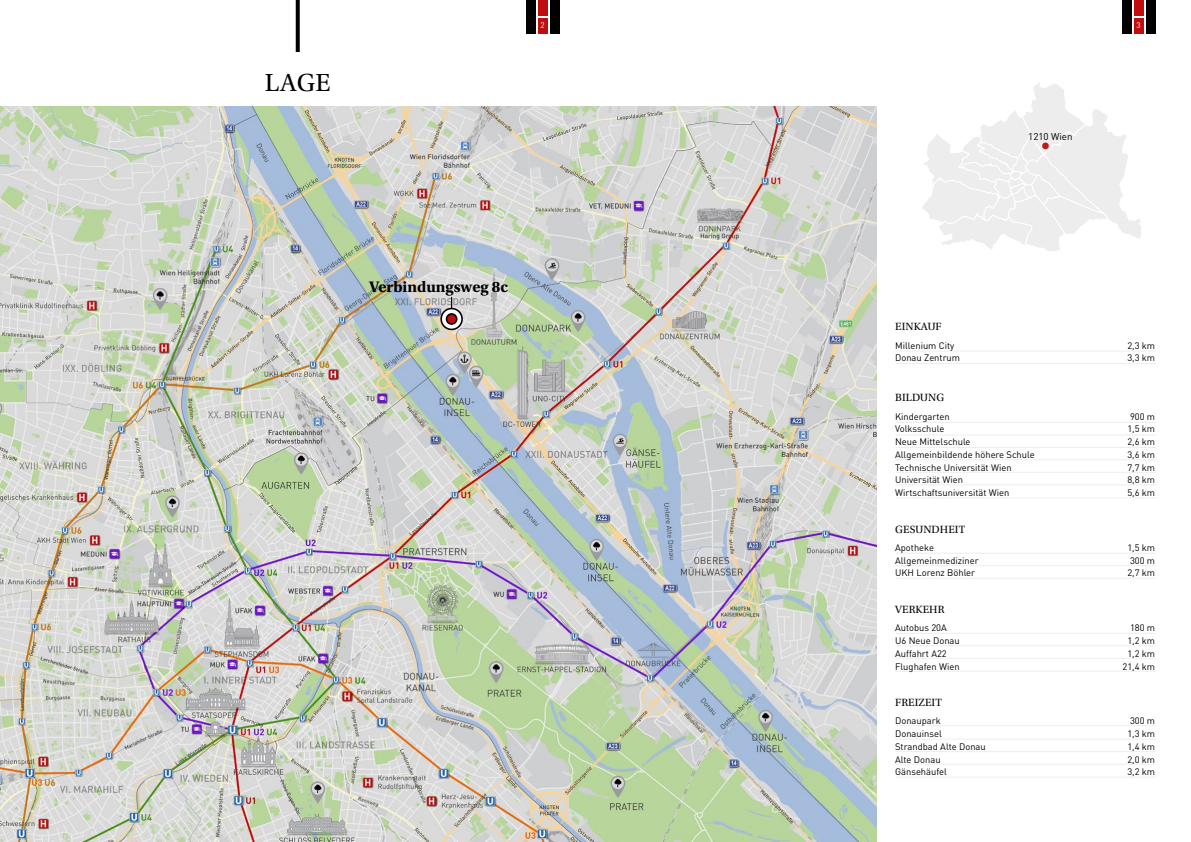
<style>
.page{position:relative;width:1191px;height:842px;background:#fff}
.page>*{position:absolute;margin:0;border:0;box-sizing:border-box;transform-origin:0 0}
.t1{font:26px "Utopia Std";color:#000}
.t2{font:700 16px "Utopia Std";color:#000}
.t3{font:11.1px "Utopia Std";letter-spacing:.01em;color:#000}
.t4{font:9.8px "DIN Pro";color:#000}
.t5{font:9.4px "DIN Pro";color:#000}
.t6{font:8px "DIN Pro";color:#fff}
</style>
<div class="page">
<img style="left:0;top:106px;width:876px;height:736px">
<svg style="left:439px;top:297px;width:24px;height:34px"></svg>
<hr style="left:895px;top:351px;width:261px;height:1px;background:#ededed">
<hr style="left:895px;top:422px;width:261px;height:1px;background:#ededed">
<hr style="left:895px;top:565px;width:261px;height:1px;background:#ededed">
<hr style="left:895px;top:553px;width:261px;height:1px;background:#ededed">
<hr style="left:895px;top:633px;width:261px;height:1px;background:#ededed">
<hr style="left:895px;top:739px;width:261px;height:1px;background:#ededed">
<hr style="left:895px;top:725px;width:261px;height:1px;background:#ededed">
<hr style="left:895px;top:459px;width:261px;height:1px;background:#ededed">
<hr style="left:895px;top:671px;width:261px;height:1px;background:#ededed">
<hr style="left:895px;top:777px;width:261px;height:1px;background:#ededed">
<hr style="left:895px;top:498px;width:261px;height:1px;background:#ededed">
<hr style="left:895px;top:363px;width:261px;height:1px;background:#ededed">
<hr style="left:895px;top:435px;width:261px;height:1px;background:#ededed">
<hr style="left:895px;top:578px;width:261px;height:1px;background:#ededed">
<hr style="left:895px;top:645px;width:261px;height:1px;background:#ededed">
<hr style="left:895px;top:751px;width:261px;height:1px;background:#ededed">
<hr style="left:895px;top:472px;width:261px;height:1px;background:#ededed">
<hr style="left:895px;top:447px;width:261px;height:1px;background:#ededed">
<hr style="left:895px;top:658px;width:261px;height:1px;background:#ededed">
<hr style="left:895px;top:764px;width:261px;height:1px;background:#ededed">
<hr style="left:895px;top:484px;width:261px;height:1px;background:#ededed">
<svg style="left:296px;top:0;width:4px;height:52px"></svg>
<svg style="left:922px;top:83px;width:219px;height:168px"></svg>
<div style="left:1121px;top:0;width:10px;height:34px;background:#000"></div>
<div style="left:1145px;top:0;width:10px;height:34px;background:#000"></div>
<div style="left:1133px;top:0;width:10px;height:16px;background:#c00d0e"></div>
<div style="left:1133px;top:18px;width:10px;height:16px;background:#c00d0e"></div>
<div style="left:526px;top:0;width:9px;height:34px;background:#000"></div>
<div style="left:549px;top:0;width:10px;height:34px;background:#000"></div>
<div style="left:538px;top:0;width:9px;height:16px;background:#c00d0e"></div>
<div style="left:538px;top:18px;width:9px;height:16px;background:#c00d0e"></div>
<h1 class="t1" style="left:265px;top:68px;width:67px">LAGE</h1>
<p class="t6" style="left:540px;top:20px;width:6px">2</p>
<p class="t6" style="left:1136px;top:20px;width:6px">3</p>
<p class="t4" style="left:1028px;top:130px;width:46px">1210 Wien</p>
<h2 class="t2" style="left:369px;top:277px;width:140px">Verbindungsweg 8c</h2>
<p class="t3" style="left:895px;top:321px;width:48px">EINKAUF</p>
<p class="t5" style="left:895px;top:339px;width:61px">Millenium City</p>
<p class="t5" style="left:1127px;top:339px;width:29px">2,3 km</p>
<p class="t5" style="left:895px;top:352px;width:66px">Donau Zentrum</p>
<p class="t5" style="left:1127px;top:352px;width:29px">3,3 km</p>
<p class="t3" style="left:895px;top:392px;width:51px">BILDUNG</p>
<p class="t5" style="left:895px;top:410px;width:56px">Kindergarten</p>
<p class="t5" style="left:1130px;top:410px;width:27px">900 m</p>
<p class="t5" style="left:895px;top:423px;width:51px">Volksschule</p>
<p class="t5" style="left:1127px;top:423px;width:29px">1,5 km</p>
<p class="t5" style="left:895px;top:436px;width:77px">Neue Mittelschule</p>
<p class="t5" style="left:1127px;top:436px;width:29px">2,6 km</p>
<p class="t5" style="left:895px;top:448px;width:141px">Allgemeinbildende höhere Schule</p>
<p class="t5" style="left:1127px;top:448px;width:29px">3,6 km</p>
<p class="t5" style="left:895px;top:461px;width:118px">Technische Universität Wien</p>
<p class="t5" style="left:1127px;top:461px;width:29px">7,7 km</p>
<p class="t5" style="left:895px;top:474px;width:69px">Universität Wien</p>
<p class="t5" style="left:1127px;top:474px;width:29px">8,8 km</p>
<p class="t5" style="left:895px;top:487px;width:116px">Wirtschaftsuniversität Wien</p>
<p class="t5" style="left:1127px;top:487px;width:29px">5,6 km</p>
<p class="t3" style="left:895px;top:523px;width:71px">GESUNDHEIT</p>
<p class="t5" style="left:895px;top:542px;width:40px">Apotheke</p>
<p class="t5" style="left:1127px;top:542px;width:29px">1,5 km</p>
<p class="t5" style="left:895px;top:554px;width:85px">Allgemeinmediziner</p>
<p class="t5" style="left:1130px;top:554px;width:27px">300 m</p>
<p class="t5" style="left:895px;top:567px;width:81px">UKH Lorenz Böhler</p>
<p class="t5" style="left:1127px;top:567px;width:29px">2,7 km</p>
<p class="t3" style="left:895px;top:603px;width:51px">VERKEHR</p>
<p class="t5" style="left:895px;top:622px;width:53px">Autobus 20A</p>
<p class="t5" style="left:1130px;top:622px;width:27px">180 m</p>
<p class="t5" style="left:895px;top:635px;width:66px">U6 Neue Donau</p>
<p class="t5" style="left:1127px;top:635px;width:29px">1,2 km</p>
<p class="t5" style="left:895px;top:647px;width:53px">Auffahrt A22</p>
<p class="t5" style="left:1127px;top:647px;width:29px">1,2 km</p>
<p class="t5" style="left:895px;top:660px;width:66px">Flughafen Wien</p>
<p class="t5" style="left:1122px;top:660px;width:34px">21,4 km</p>
<p class="t3" style="left:895px;top:696px;width:48px">FREIZEIT</p>
<p class="t5" style="left:895px;top:715px;width:47px">Donaupark</p>
<p class="t5" style="left:1130px;top:715px;width:27px">300 m</p>
<p class="t5" style="left:895px;top:728px;width:48px">Donauinsel</p>
<p class="t5" style="left:1127px;top:728px;width:29px">1,3 km</p>
<p class="t5" style="left:895px;top:740px;width:92px">Strandbad Alte Donau</p>
<p class="t5" style="left:1127px;top:740px;width:29px">1,4 km</p>
<p class="t5" style="left:895px;top:753px;width:47px">Alte Donau</p>
<p class="t5" style="left:1127px;top:753px;width:29px">2,0 km</p>
<p class="t5" style="left:895px;top:766px;width:53px">Gänsehäufel</p>
<p class="t5" style="left:1127px;top:766px;width:29px">3,2 km</p>
</div>
